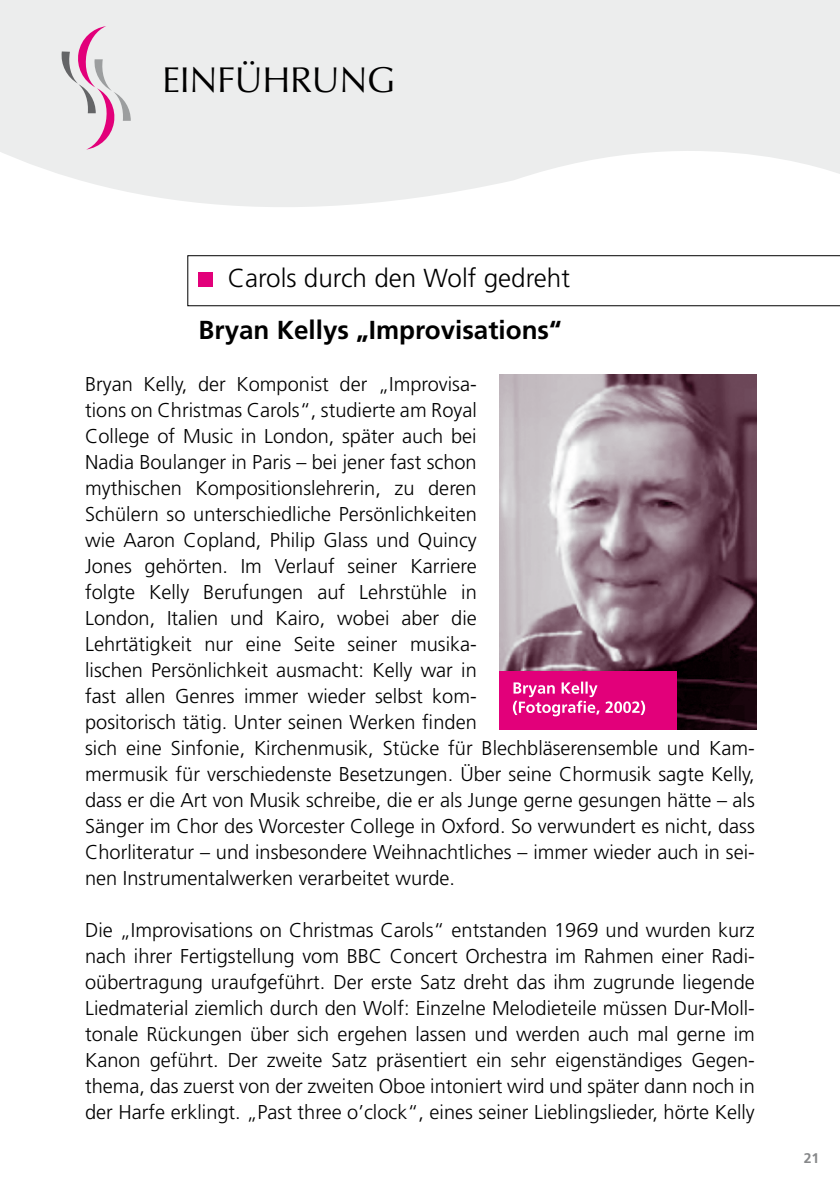
<style>
.page{position:relative;width:840px;height:1191px;background:#fff}
.page>*{position:absolute;margin:0;border:0;box-sizing:border-box;transform-origin:0 0}
.t1{font:36px "Optima";letter-spacing:-.01em;color:#000}
.t2{font:700 26px "Frutiger LT Std";color:#000}
.t3{font:300 26px "Frutiger LT Std";color:#000}
.t4{font:300 20px/26px "Frutiger LT Std";color:#000}
.t5{font:700 14px "Frutiger LT Std";color:#87888a}
</style>
<div class="page">
<svg style="left:0;top:0;width:839px;height:207px;background:#eeefef"></svg>
<svg style="left:60px;top:26px;width:71px;height:123px;background:#e3d0db"></svg>
<svg style="left:187px;top:255px;width:652px;height:51px"></svg>
<img style="left:499px;top:374px;width:257px;height:355px">
<div style="left:499px;top:671px;width:177px;height:58px;background:#e2007a"></div>
<svg style="left:512px;top:681px;width:132px;height:35px"></svg>
<h1 class="t1" style="left:162px;top:59px;width:234px">EINFÜHRUNG</h1>
<h2 class="t3" style="left:227px;top:263px;width:343px">Carols durch den Wolf gedreht</h2>
<h2 class="t2" style="left:198px;top:315px;width:364px">Bryan Kellys „Improvisations“</h2>
<p class="t4" style="left:85px;top:371px;width:671px">Bryan Kelly, der Komponist der „Improvisa-<br>tions on Christmas Carols“, studierte am Royal<br>College of Music in London, später auch bei<br>Nadia Boulanger in Paris – bei jener fast schon<br>mythischen Kompositionslehrerin, zu deren<br>Schülern so unterschiedliche Persönlichkeiten<br>wie Aaron Copland, Philip Glass und Quincy<br>Jones gehörten. Im Verlauf seiner Karriere<br>folgte Kelly Berufungen auf Lehrstühle in<br>London, Italien und Kairo, wobei aber die<br>Lehrtätigkeit nur eine Seite seiner musika-<br>lischen Persönlichkeit ausmacht: Kelly war in<br>fast allen Genres immer wieder selbst kom-<br>positorisch tätig. Unter seinen Werken finden<br>sich eine Sinfonie, Kirchenmusik, Stücke für Blechbläserensemble und Kam&shy;mermusik für verschiedenste Besetzungen. Über seine Chormusik sagte Kelly, dass er die Art von Musik schreibe, die er als Junge gerne gesungen hätte – als Sänger im Chor des Worcester College in Oxford. So verwundert es nicht, dass Chorliteratur – und insbesondere Weihnachtliches – immer wieder auch in sei&shy;nen Instrumentalwerken verarbeitet wurde.</p>
<p class="t4" style="left:85px;top:917px;width:671px;text-align:justify">Die „Improvisations on Christmas Carols“ entstanden 1969 und wurden kurz nach ihrer Fertigstellung vom BBC Concert Orchestra im Rahmen einer Radi&shy;oübertragung uraufgeführt. Der erste Satz dreht das ihm zugrunde liegende Liedmaterial ziemlich durch den Wolf: Einzelne Melodieteile müssen Dur-Moll&shy;tonale Rückungen über sich ergehen lassen und werden auch mal gerne im Kanon geführt. Der zweite Satz präsentiert ein sehr eigenständiges Gegen&shy;thema, das zuerst von der zweiten Oboe intoniert wird und später dann noch in der Harfe erklingt. „Past three o’clock“, eines seiner Lieblingslieder, hörte Kelly</p>
<p class="t5" style="left:803px;top:1150px;width:17px">21</p>
</div>
